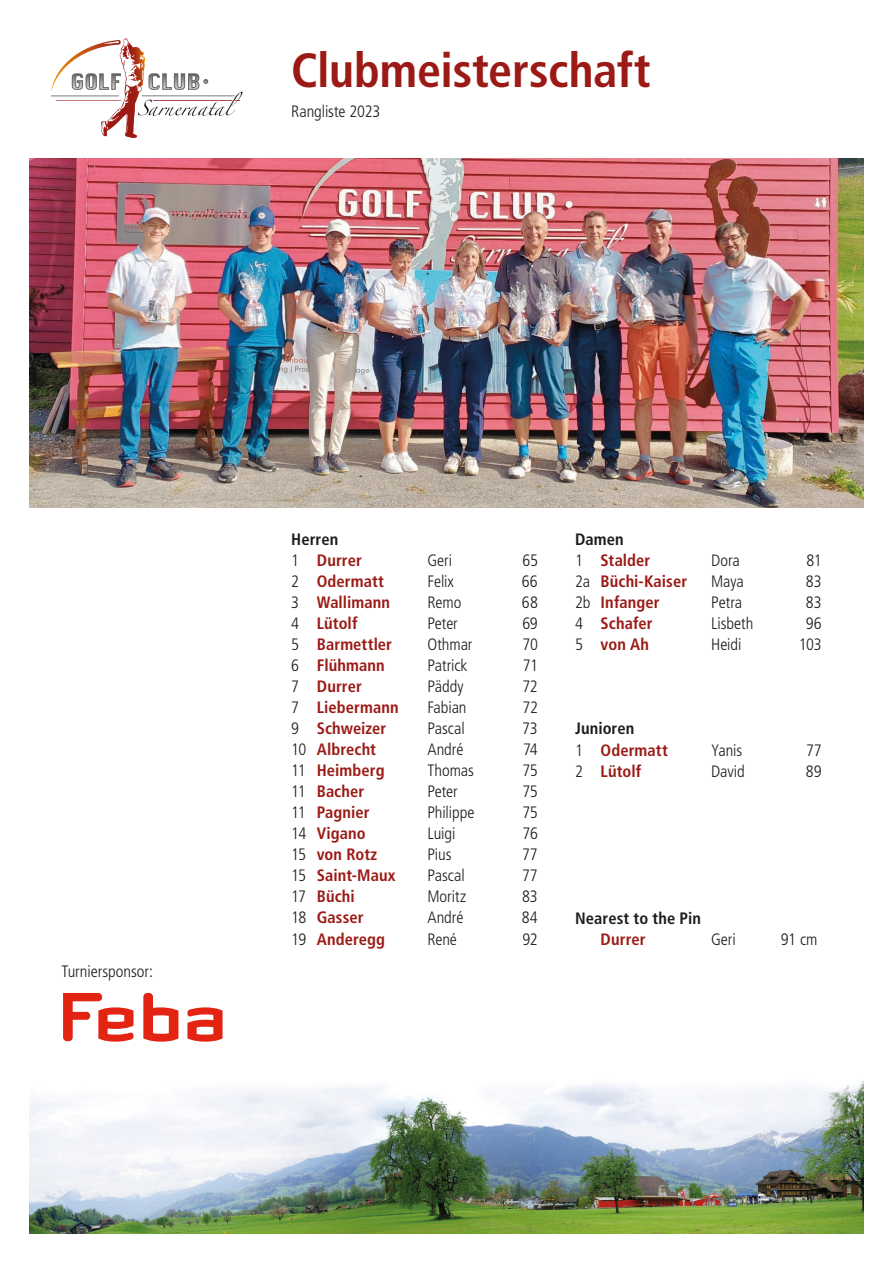
<style>
.page{position:relative;width:893px;height:1263px;background:#fff}
.page>*{position:absolute;margin:0;border:0;box-sizing:border-box;transform-origin:0 0}
.t1{font:700 condensed 48px "Frutiger LT Std";letter-spacing:-.005em;color:#9b1a15}
.t2{font:700 condensed 16.5px/21px "Frutiger LT Std";letter-spacing:.005em;color:#9b1a15}
.t3{font:300 condensed 16.5px "Frutiger LT Std";letter-spacing:-.005em;color:#1d1d1b}
.t4{font:700 condensed 16.5px/21px "Frutiger LT Std";letter-spacing:.005em;color:#1d1d1b}
.s1{font-weight:300}
.s2{color:#9b1a15}
.s3{color:#1d1d1b}
.s4{font-weight:300;color:#1d1d1b}
</style>
<div class="page">
<img style="left:30px;top:1010px;width:833px;height:223px">
<svg style="left:51px;top:38px;width:192px;height:100px"></svg>
<svg style="left:63px;top:993px;width:70px;height:49px"></svg>
<svg style="left:187px;top:1007px;width:36px;height:35px"></svg>
<svg style="left:143px;top:993px;width:35px;height:49px"></svg>
<img style="left:30px;top:158px;width:833px;height:349px">
<h1 class="t1" style="left:291px;top:42px;width:361px">Clubmeisterschaft</h1>
<p class="t3" style="left:291px;top:101px;width:91px">Rangliste 2023</p>
<p class="t3" style="left:62px;top:962px;width:93px">Turniersponsor:</p>
<p class="t4" style="left:291px;top:529px;width:72px">Herren<br><span class="s1">1</span> <span class="s2">Durrer</span></p>
<p class="t3" style="left:427px;top:551px;width:26px">Geri</p>
<p class="t3" style="left:522px;top:551px;width:17px">65</p>
<p class="t2" style="left:575px;top:529px;width:77px"><span class="s3">Damen<br></span><span class="s4">1</span> Stalder</p>
<p class="t3" style="left:711px;top:551px;width:30px">Dora</p>
<p class="t3" style="left:806px;top:551px;width:17px">81</p>
<p class="t2" style="left:291px;top:571px;width:94px"><span class="s4">2</span> Odermatt</p>
<p class="t3" style="left:427px;top:572px;width:28px">Felix</p>
<p class="t3" style="left:522px;top:572px;width:17px">66</p>
<p class="t2" style="left:291px;top:592px;width:100px"><span class="s4">3</span> Wallimann</p>
<p class="t3" style="left:427px;top:593px;width:35px">Remo</p>
<p class="t3" style="left:522px;top:593px;width:18px">68</p>
<p class="t2" style="left:291px;top:613px;width:68px"><span class="s4">4</span> Lütolf</p>
<p class="t3" style="left:427px;top:614px;width:32px">Peter</p>
<p class="t3" style="left:522px;top:614px;width:17px">69</p>
<p class="t2" style="left:291px;top:634px;width:102px"><span class="s4">5</span> Barmettler</p>
<p class="t3" style="left:427px;top:635px;width:47px">Othmar</p>
<p class="t3" style="left:522px;top:635px;width:17px">70</p>
<p class="t2" style="left:291px;top:655px;width:95px"><span class="s4">6</span> Flühmann</p>
<p class="t3" style="left:427px;top:656px;width:42px">Patrick</p>
<p class="t3" style="left:523px;top:656px;width:17px">71</p>
<p class="t2" style="left:291px;top:676px;width:72px"><span class="s4">7</span> Durrer</p>
<p class="t3" style="left:427px;top:677px;width:38px">Päddy</p>
<p class="t3" style="left:522px;top:677px;width:17px">72</p>
<p class="t2" style="left:291px;top:697px;width:109px"><span class="s4">7</span> Liebermann</p>
<p class="t3" style="left:427px;top:698px;width:41px">Fabian</p>
<p class="t3" style="left:522px;top:698px;width:17px">72</p>
<p class="t2" style="left:291px;top:718px;width:97px"><span class="s4">9</span> Schweizer</p>
<p class="t3" style="left:427px;top:719px;width:39px">Pascal</p>
<p class="t3" style="left:522px;top:719px;width:17px">73</p>
<p class="t2" style="left:291px;top:739px;width:86px"><span class="s4">10</span> Albrecht</p>
<p class="t3" style="left:427px;top:740px;width:38px">André</p>
<p class="t3" style="left:523px;top:740px;width:16px">74</p>
<p class="t2" style="left:291px;top:760px;width:95px"><span class="s4">11</span> Heimberg</p>
<p class="t3" style="left:427px;top:761px;width:48px">Thomas</p>
<p class="t3" style="left:522px;top:761px;width:17px">75</p>
<p class="t2" style="left:291px;top:781px;width:74px"><span class="s4">11</span> Bacher</p>
<p class="t3" style="left:427px;top:782px;width:32px">Peter</p>
<p class="t3" style="left:522px;top:782px;width:17px">75</p>
<p class="t2" style="left:291px;top:802px;width:80px"><span class="s4">11</span> Pagnier</p>
<p class="t3" style="left:427px;top:803px;width:49px">Philippe</p>
<p class="t3" style="left:522px;top:803px;width:17px">75</p>
<p class="t2" style="left:291px;top:823px;width:76px"><span class="s4">14</span> Vigano</p>
<p class="t3" style="left:427px;top:824px;width:30px">Luigi</p>
<p class="t3" style="left:523px;top:824px;width:17px">76</p>
<p class="t2" style="left:291px;top:844px;width:87px"><span class="s4">15</span> von Rotz</p>
<p class="t3" style="left:427px;top:845px;width:26px">Pius</p>
<p class="t3" style="left:522px;top:845px;width:17px">77</p>
<p class="t2" style="left:291px;top:865px;width:106px"><span class="s4">15</span> Saint-Maux</p>
<p class="t3" style="left:427px;top:866px;width:39px">Pascal</p>
<p class="t3" style="left:522px;top:866px;width:17px">77</p>
<p class="t2" style="left:291px;top:886px;width:65px"><span class="s4">17</span> Büchi</p>
<p class="t3" style="left:427px;top:887px;width:40px">Moritz</p>
<p class="t3" style="left:522px;top:887px;width:17px">83</p>
<p class="t2" style="left:291px;top:907px;width:74px"><span class="s4">18</span> Gasser</p>
<p class="t3" style="left:427px;top:908px;width:38px">André</p>
<p class="t3" style="left:522px;top:908px;width:18px">84</p>
<p class="t2" style="left:291px;top:928px;width:95px"><span class="s4">19</span> Anderegg</p>
<p class="t3" style="left:427px;top:929px;width:31px">René</p>
<p class="t3" style="left:522px;top:929px;width:17px">92</p>
<p class="t2" style="left:575px;top:571px;width:114px"><span class="s4">2a</span> Büchi-Kaiser</p>
<p class="t3" style="left:711px;top:572px;width:34px">Maya</p>
<p class="t3" style="left:806px;top:572px;width:17px">83</p>
<p class="t2" style="left:575px;top:592px;width:86px"><span class="s4">2b</span> Infanger</p>
<p class="t3" style="left:711px;top:593px;width:32px">Petra</p>
<p class="t3" style="left:806px;top:593px;width:17px">83</p>
<p class="t2" style="left:575px;top:613px;width:79px"><span class="s4">4</span> Schafer</p>
<p class="t3" style="left:711px;top:614px;width:44px">Lisbeth</p>
<p class="t3" style="left:806px;top:614px;width:17px">96</p>
<p class="t2" style="left:575px;top:634px;width:76px"><span class="s4">5</span> von Ah</p>
<p class="t3" style="left:711px;top:635px;width:32px">Heidi</p>
<p class="t3" style="left:799px;top:635px;width:24px">103</p>
<p class="t4" style="left:575px;top:718px;width:94px">Junioren<br><span class="s1">1</span> <span class="s2">Odermatt</span></p>
<p class="t3" style="left:711px;top:740px;width:33px">Yanis</p>
<p class="t3" style="left:806px;top:740px;width:17px">77</p>
<p class="t2" style="left:575px;top:760px;width:68px"><span class="s4">2</span> Lütolf</p>
<p class="t3" style="left:711px;top:761px;width:35px">David</p>
<p class="t3" style="left:806px;top:761px;width:17px">89</p>
<p class="t4" style="left:575px;top:907px;width:127px">Nearest to the Pin</p>
<p class="t2" style="left:601px;top:928px;width:47px">Durrer</p>
<p class="t3" style="left:711px;top:929px;width:26px">Geri</p>
<p class="t3" style="left:781px;top:929px;width:38px">91 cm</p>
</div>
